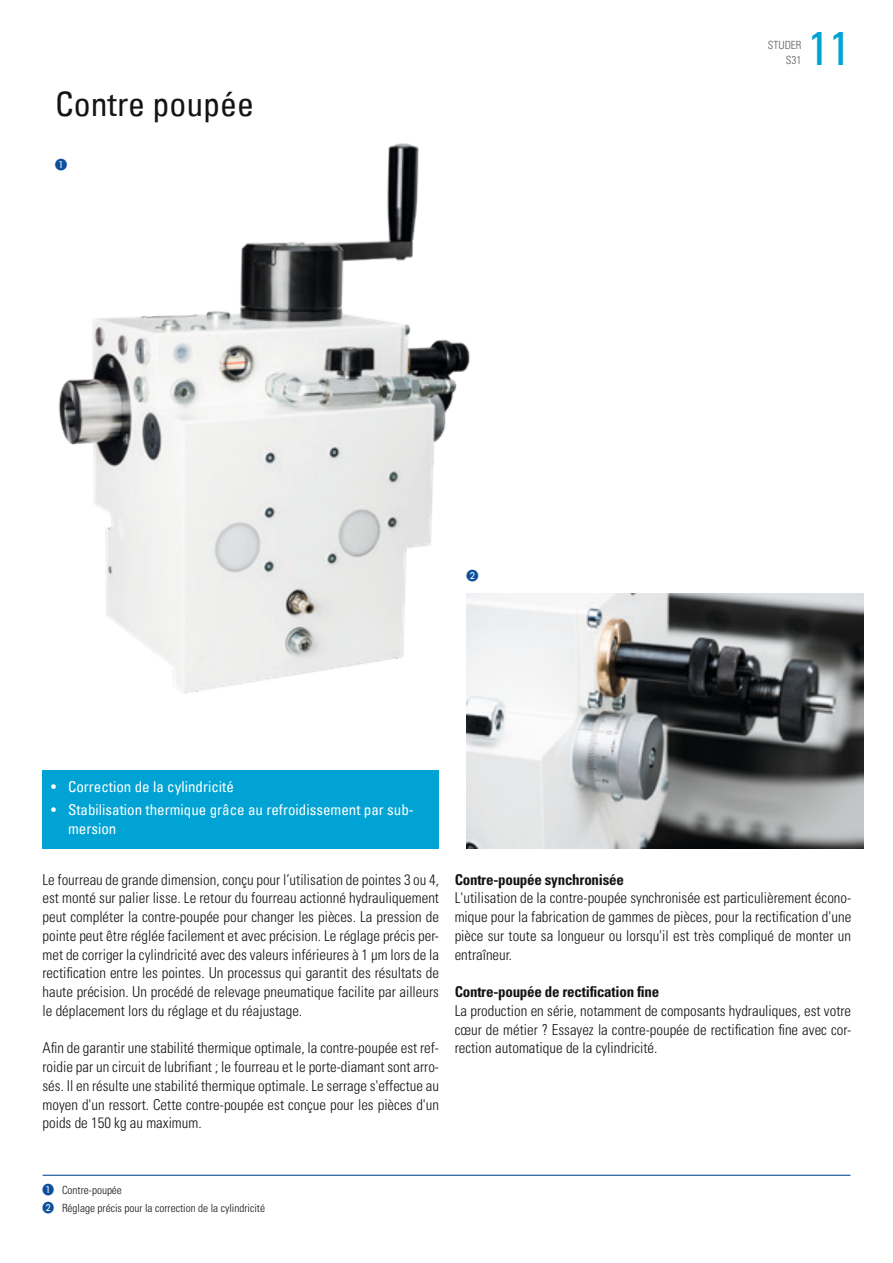
<style>
.page{position:relative;width:893px;height:1263px;background:#fff}
.page>*{position:absolute;margin:0;border:0;box-sizing:border-box;transform-origin:0 0}
.t1{font:condensed 48px "Univers Com 57";color:#00a3d3}
.t2{font:condensed 33.75px "Univers Com 57";color:#131413}
.t3{font:300 condensed 15px/18.8px "Univers LT Std";color:#131413;text-align:justify}
.t4{font:condensed 15px/18.8px "Univers Com 57";color:#fff}
.t5{font:700 condensed 15px "Univers LT Std";letter-spacing:-.015em;color:#131413}
.t6{font:300 condensed 11.25px/18px "Univers LT Std";color:#131413}
.t7{font:300 condensed 11.25px/15px "Univers LT Std";color:#5a5a5a;text-align:right}
.s1{color:#0d509d}
</style>
<div class="page">
<hr style="left:43px;top:1175px;width:807px;height:1px;background:#0d509d">
<img style="left:58px;top:143px;width:412px;height:551px">
<img style="left:466px;top:593px;width:397px;height:255px">
<div style="left:43px;top:770px;width:396px;height:78px;background:#00a3d3"></div>
<svg style="left:58px;top:158px;width:9px;height:12px"></svg>
<svg style="left:467px;top:569px;width:3px;height:12px"></svg>
<h2 class="t2" style="left:55px;top:82px;width:200px">Contre poupée</h2>
<p class="t7" style="left:768px;top:38px;width:35px">STUDER<br>S31</p>
<h1 class="t1" style="left:808px;top:17px;width:44px">11</h1>
<p class="t4" style="left:51px;top:777px;width:184px">• Correction de la cylindricité</p>
<p class="t4" style="left:68px;top:800px;width:347px;text-indent:-17px">• Stabilisation thermique grâce au refroidissement par sub&shy;mersion</p>
<p class="t3" style="left:43px;top:870px;width:398px">Le fourreau de grande dimension, conçu pour l’utilisation de pointes 3 ou 4, est monté sur palier lisse. Le retour du fourreau actionné hydrauliquement peut compléter la contre-poupée pour changer les pièces. La pression de pointe peut être réglée facilement et avec précision. Le réglage précis per&shy;met de corriger la cylindricité avec des valeurs inférieures à 1 μm lors de la rectification entre les pointes. Un processus qui garantit des résultats de haute précision. Un procédé de relevage pneumatique facilite par ailleurs le déplacement lors du réglage et du réajustage.</p>
<p class="t3" style="left:43px;top:1039px;width:398px">Afin de garantir une stabilité thermique optimale, la contre-poupée est ref&shy;roidie par un circuit de lubrifiant ; le fourreau et le porte-diamant sont arro&shy;sés. Il en résulte une stabilité thermique optimale. Le serrage s'effectue au moyen d'un ressort. Cette contre-poupée est conçue pour les pièces d'un poids de 150 kg au maximum.</p>
<p class="t5" style="left:455px;top:870px;width:171px">Contre-poupée synchronisée</p>
<p class="t3" style="left:455px;top:889px;width:398px">L'utilisation de la contre-poupée synchronisée est particulièrement écono&shy;mique pour la fabrication de gammes de pièces, pour la rectification d'une pièce sur toute sa longueur ou lorsqu'il est très compliqué de monter un entraîneur.</p>
<p class="t5" style="left:455px;top:982px;width:206px">Contre-poupée de rectification fine</p>
<p class="t3" style="left:455px;top:1001px;width:398px">La production en série, notamment de composants hydrauliques, est votre cœur de métier ? Essayez la contre-poupée de rectification fine avec cor&shy;rection automatique de la cylindricité.</p>
<p class="t6" style="left:43px;top:1181px;width:224px"><span class="s1">❶</span> Contre-poupée<br><span class="s1">❷</span> Réglage précis pour la correction de la cylindricité</p>
</div>
